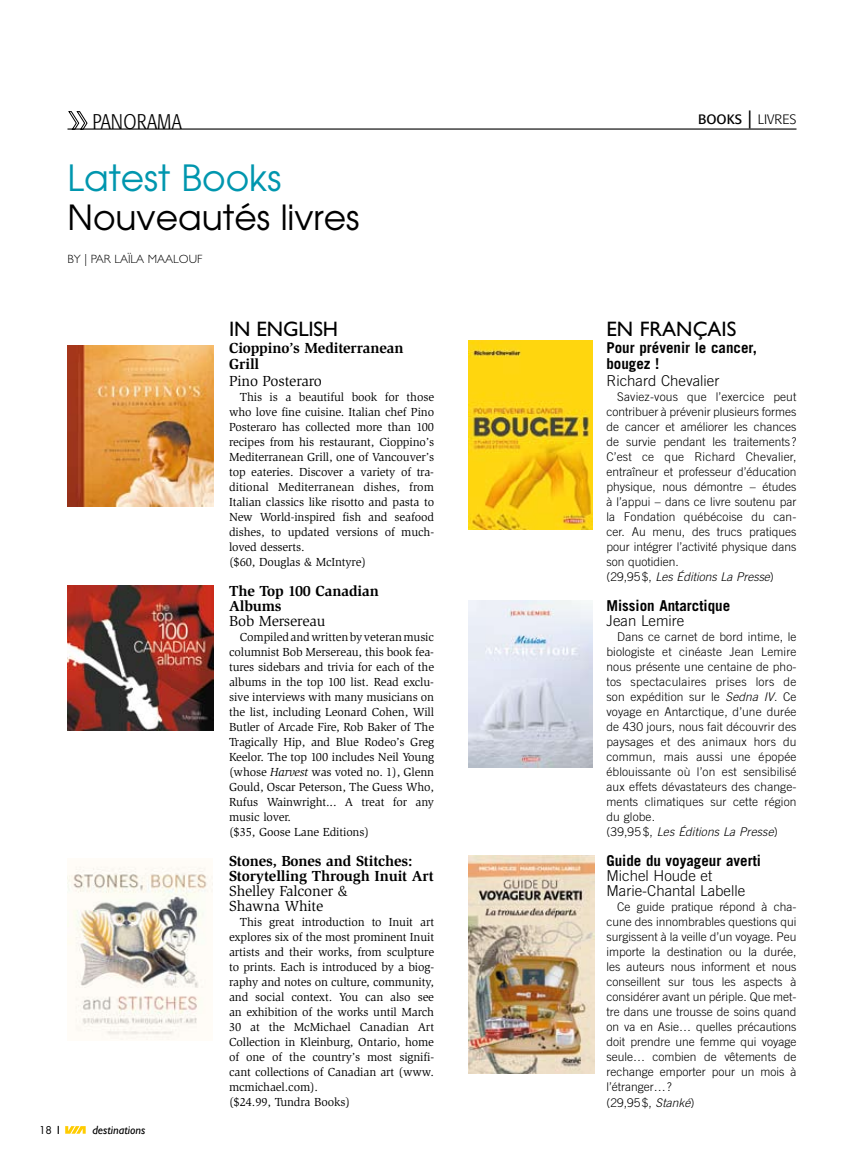
<style>
.page{position:relative;width:864px;height:1161px;background:#fff}
.page>*{position:absolute;margin:0;border:0;box-sizing:border-box;transform-origin:0 0}
.t1{font:36px "Avant Garde";color:#0096ae}
.t2{font:34.5px "Avant Garde";color:#000}
.t3{font:21px "Gill Sans";color:#000}
.t4{font:300 condensed 21px "Formata";color:#000}
.t5{font:700 15px/15px "Slimbach";letter-spacing:-.01em;color:#000}
.t6{font:700 15px/16.5px "Trade Gothic";color:#000}
.t7{font:300 15px/15px "Trade Gothic";color:#000}
.t8{font:15px/15px "Slimbach";letter-spacing:-.01em;color:#000}
.t9{font:300 13.5px "Formata";color:#000}
.t10{font:12px/15px "Slimbach";letter-spacing:-.01em;color:#000}
.t11{font:300 12px/15px "Trade Gothic";letter-spacing:.01em;color:#000}
.t12{font:300 12px "Gill Sans";color:#000}
.t13{font:italic 12px "Gill Sans";color:#000}
.t14{font:10.5px "Futura";color:#000}
.s1{font-weight:400}
.s2{font-weight:400;font-size:18px}
.s3{font-style:italic}
</style>
<div class="page">
<svg style="left:65px;top:1126px;width:21px;height:8px"></svg>
<hr style="left:68px;top:128px;width:729px;height:2px;background:#000">
<svg style="left:69px;top:111px;width:18px;height:19px"></svg>
<img style="left:68px;top:585px;width:145px;height:146px">
<img style="left:68px;top:346px;width:145px;height:161px">
<img style="left:469px;top:341px;width:123px;height:188px">
<img style="left:469px;top:855px;width:125px;height:219px">
<img style="left:469px;top:601px;width:124px;height:167px">
<img style="left:68px;top:866px;width:145px;height:174px">
<h3 class="t4" style="left:93px;top:110px;width:91px">PANORAMA</h3>
<p class="t9" style="left:698px;top:112px;width:100px"><span class="s1">BOOKS</span> <span class="s2">|</span> LIVRES</p>
<h1 class="t1" style="left:67px;top:156px;width:215px">Latest Books</h1>
<h2 class="t2" style="left:67px;top:196px;width:294px">Nouveautés livres</h2>
<p class="t12" style="left:67px;top:253px;width:136px">BY | PAR LAÏLA MAALOUF</p>
<p class="t14" style="left:39px;top:1123px;width:14px">18</p>
<p class="t13" style="left:92px;top:1123px;width:54px">destinations</p>
<h3 class="t3" style="left:229px;top:317px;width:111px">IN ENGLISH</h3>
<p class="t5" style="left:229px;top:339px;width:176px;line-height:16.5px">Cioppino’s Mediterranean<br>Grill</p>
<p class="t8" style="left:229px;top:373px;width:94px">Pino Posteraro</p>
<p class="t10" style="left:229px;top:389px;width:207px;text-indent:11px">This is a beautiful book for those who love fine cuisine. Italian chef Pino Posteraro has collected more than 100 recipes from his restaurant, Cioppino’s Mediterranean Grill, one of Vancouver’s top eateries. Discover a variety of tra&shy;ditional Mediterranean dishes, from Italian classics like risotto and pasta to New World-inspired fish and seafood dishes, to updated versions of much&shy;loved desserts.<br>($60, Douglas &amp; McIntyre)</p>
<p class="t5" style="left:229px;top:583px;width:151px">The Top 100 Canadian<br>Albums</p>
<p class="t8" style="left:229px;top:613px;width:98px">Bob Mersereau</p>
<p class="t10" style="left:229px;top:629px;width:207px;text-indent:11px">Compiled and written by veteran music columnist Bob Mersereau, this book fea&shy;tures sidebars and trivia for each of the albums in the top 100 list. Read exclu&shy;sive interviews with many musicians on the list, including Leonard Cohen, Will Butler of Arcade Fire, Rob Baker of The Tragically Hip, and Blue Rodeo’s Greg Keelor. The top 100 includes Neil Young (whose <span class="s3">Harvest</span> was voted no. 1), Glenn Gould, Oscar Peterson, The Guess Who, Rufus Wainwright... A treat for any music lover.<br>($35, Goose Lane Editions)</p>
<p class="t5" style="left:229px;top:853px;width:206px">Stones, Bones and Stitches:<br>Storytelling Through Inuit Art</p>
<p class="t8" style="left:229px;top:883px;width:120px">Shelley Falconer &amp;<br>Shawna White</p>
<p class="t10" style="left:229px;top:914px;width:207px;text-indent:11px">This great introduction to Inuit art explores six of the most prominent Inuit artists and their works, from sculpture to prints. Each is introduced by a biog&shy;raphy and notes on culture, community, and social context. You can also see an exhibition of the works until March 30 at the McMichael Canadian Art Collection in Kleinburg, Ontario, home of one of the country’s most signifi&shy;cant collections of Canadian art (www. mcmichael.com).<br>($24.99, Tundra Books)</p>
<h3 class="t3" style="left:606px;top:317px;width:132px">EN FRANÇAIS</h3>
<p class="t6" style="left:606px;top:339px;width:152px">Pour prévenir le cancer, bougez !</p>
<p class="t7" style="left:606px;top:373px;width:114px">R ichard Chevalier</p>
<p class="t11" style="left:606px;top:389px;width:192px;text-indent:11px">Saviez-vous que l’exercice peut contribuer à prévenir plusieurs formes de cancer et améliorer les chances de survie pendant les traitements ?<br>C’est ce que R ichard Chevalier, entraîneur et professeur d’éducation physique, nous démontre – études à l’appui – dans ce livre soutenu par la Fondation québécoise du can&shy;cer. Au menu, des trucs pratiques pour intégrer l’activité physique dans son quotidien.<br>(29,95$, <span class="s3">Les Éditions La Presse</span>)</p>
<p class="t6" style="left:606px;top:597px;width:125px">Mission Antarctique</p>
<p class="t7" style="left:606px;top:613px;width:79px">Jean Lemire</p>
<p class="t11" style="left:606px;top:629px;width:192px;text-indent:11px">Dans ce carnet de bord intime, le biologiste et cinéaste Jean Lemire nous présente une centaine de pho&shy;tos spectaculaires prises lors de son expédition sur le <span class="s3">Sedna IV</span>. Ce voyage en Antarctique, d’une durée de 430 jours, nous fait découvrir des paysages et des animaux hors du commun, mais aussi une épopée éblouissante où l’on est sensibilisé aux effets dévastateurs des change&shy;ments climatiques sur cette région du globe.<br>(39,95 $, <span class="s3">Les Éditions La Presse</span>)</p>
<p class="t6" style="left:606px;top:852px;width:156px">Guide du voyageur averti</p>
<p class="t7" style="left:606px;top:868px;width:140px">Michel Houde et<br>Marie-Chantal Labelle</p>
<p class="t11" style="left:606px;top:899px;width:192px;text-align:justify;text-indent:11px">Ce guide pratique répond à cha&shy;cune des innombrables questions qui surgissent à la veille d’un voyage. Peu importe la destination ou la durée, les auteurs nous informent et nous conseillent sur tous les aspects à considérer avant un périple. Que met&shy;tre dans une trousse de soins quand on va en Asie… quelles précautions doit prendre une femme qui voyage seule… combien de vêtements de rechange emporter pour un mois à l’étranger…?</p>
<p class="t11" style="left:606px;top:1095px;width:89px">(29,95$, <span class="s3">Stanké</span>)</p>
</div>
